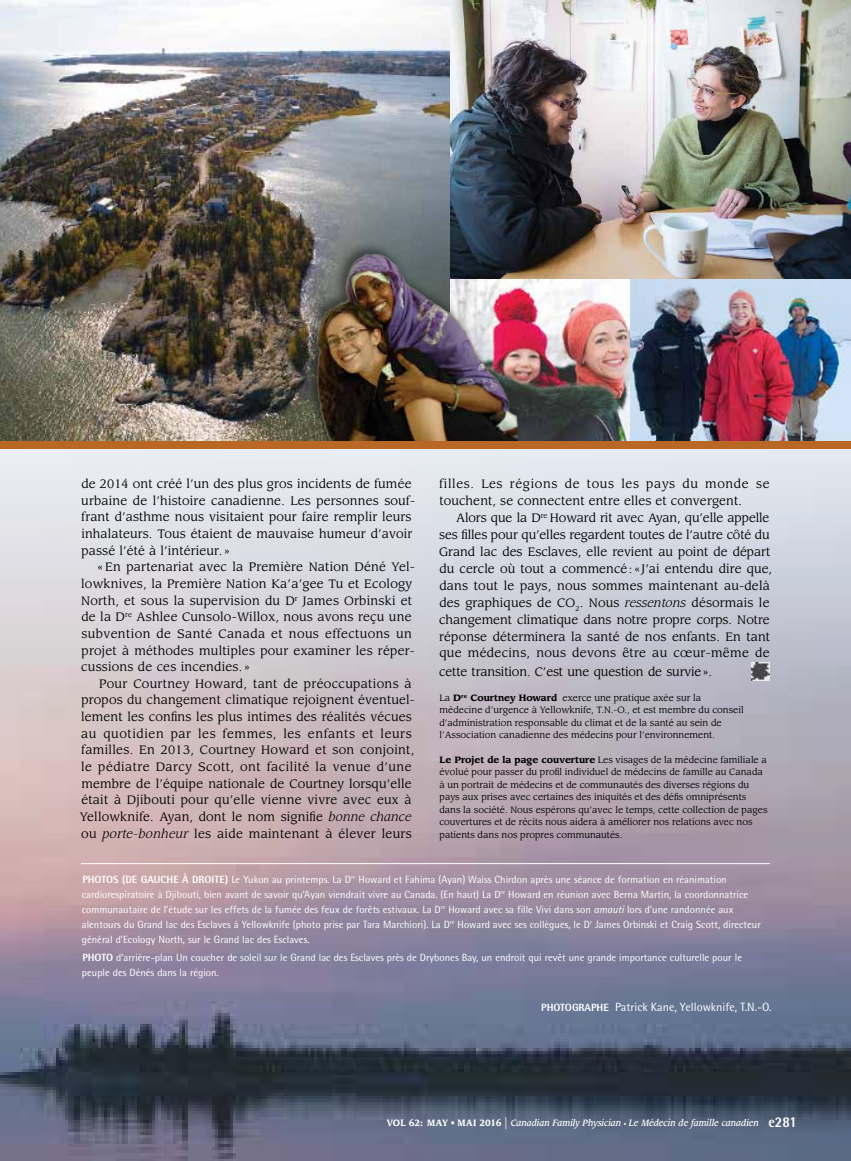
<style>
.page{position:relative;width:851px;height:1161px;background:#fff}
.page>*{position:absolute;margin:0;border:0;box-sizing:border-box;transform-origin:0 0}
.t1{font:12px/16.6px "Leawood Std";letter-spacing:.01em;color:#000}
.t2{font:12px "Leawood Std";letter-spacing:-.01em;color:#000}
.t3{font:12px "Rotis Semi Sans Std";color:#fff}
.t4{font:10.5px/15px "Rotis Semi Sans Std";color:#fff}
.t5{font:800 10.5px "Rotis Semi Sans Std";color:#fff}
.t6{font:9px/12.5px "Leawood Std";color:#000}
.t7{font:italic 500 9px "Leawood Std";color:#fff;scale:.9 1}
.s1{font-style:italic}
.s2{font-weight:700}
.s3{font-weight:800}
.s4{font-weight:800;font-size:10.5px}
.s5{font-weight:700;font-style:normal}
.s6{font-weight:400;font-style:normal}
.s7{font-weight:400;font-style:normal;font-size:15px}
.s8{font-style:normal;font-size:6px}
.s9{font-family:"Rotis Semi Sans Std";font-weight:800;font-style:normal;font-size:15px}
</style>
<div class="page">
<img style="left:0;top:448px;width:850px;height:713px">
<img style="left:0;top:0;width:450px;height:441px">
<img style="left:450px;top:0;width:400px;height:280px">
<img style="left:752px;top:663px;width:18px;height:17px">
<img style="left:522px;top:280px;width:328px;height:161px">
<div style="left:304px;top:241px;width:218px;height:209px;background:#000;opacity:.45"></div>
<img style="left:306px;top:249px;width:212px;height:192px">
<div style="left:0;top:441px;width:850px;height:7px;background:#b86824"></div>
<hr style="left:81px;top:863px;width:689px;height:1px;background:#fff">
<p class="t1" style="left:81px;top:476px;width:335px">de 2014 ont créé l’un des plus gros incidents de fumée urbaine de l’histoire canadienne. Les personnes souf&shy;frant d’asthme nous visitaient pour faire remplir leurs inhalateurs. Tous étaient de mauvaise humeur d’avoir passé l’été à l’intérieur. »</p>
<p class="t1" style="left:81px;top:559px;width:335px;text-indent:16px">«En partenariat avec la Première Nation Déné Yel&shy;lowknives, la Première Nation Ka’a’gee Tu et Ecology North, et sous la supervision du D<sup>r</sup> James Orbinski et de la D<sup>re</sup> Ashlee Cunsolo-Willox, nous avons reçu une subvention de Santé Canada et nous effectuons un projet à méthodes multiples pour examiner les réper&shy;cussions de ces incendies. »</p>
<p class="t1" style="left:80px;top:675px;width:337px;text-indent:19px">Pour Courtney Howard, tant de préoccupations à propos du changement climatique rejoignent éventuel&shy;lement les confins les plus intimes des réalités vécues au quotidien par les femmes, les enfants et leurs familles. En 2013, Courtney Howard et son conjoint, le pédiatre Darcy Scott, ont facilité la venue d’une membre de l’équipe nationale de Courtney lorsqu’elle était à Djibouti pour qu’elle vienne vivre avec eux à Yellowknife. Ayan, dont le nom signifie <span class="s1">bonne chance </span>ou <span class="s1">porte-bonheur</span> les aide maintenant à élever leurs</p>
<p class="t1" style="left:439px;top:476px;width:332px">filles. Les régions de tous les pays du monde se touchent, se connectent entre elles et convergent.</p>
<p class="t1" style="left:439px;top:509px;width:334px;text-indent:17px">Alors que la D<sup>re</sup> Howard rit avec Ayan, qu’elle appelle ses filles pour qu’elles regardent toutes de l’autre côté du Grand lac des Esclaves, elle revient au point de départ du cercle où tout a commencé: « J’ai entendu dire que, dans tout le pays, nous sommes maintenant au-delà des graphiques de CO<sub>2</sub>. Nous <span class="s1">ressentons</span> désormais le changement climatique dans notre propre corps. Notre réponse déterminera la santé de nos enfants. En tant que médecins, nous devons être au cœur-même de</p>
<p class="t2" style="left:439px;top:664px;width:274px">cette transition. C’est une question de survie».</p>
<p class="t6" style="left:439px;top:692px;width:306px">La <span class="s2">D</span><sup>re</sup> <span class="s2">Courtney Howard</span> exerce une pratique axée sur la médecine d’urgence à Yellowknife, T.N.-O., et est membre du conseil d’administration responsable du climat et de la santé au sein de l’Association canadienne des médecins pour l’environnement.</p>
<p class="t6" style="left:439px;top:754px;width:329px"><span class="s2">Le Projet de la page couverture</span> Les visages de la médecine familiale a évolué pour passer du profil individuel de médecins de famille au Canada à un portrait de médecins et de communautés des diverses régions du pays aux prises avec certaines des iniquités et des défis omniprésents dans la société. Nous espérons qu’avec le temps, cette collection de pages couvertures et de récits nous aidera à améliorer nos relations avec nos patients dans nos propres communautés.</p>
<p class="t4" style="left:82px;top:872px;width:680px;text-indent:31px"><span class="s3">S (DE GAUCHE À DROITE)</span> Le Yukon au printemps. La D<sup>re</sup> Howard et Fahima (Ayan) Waiss Chirdon après une séance de formation en réanimation cardiorespiratoire à Djibouti, bien avant de savoir qu’Ayan viendrait vivre au Canada. (En haut) La D<sup>re</sup> Howard en réunion avec Berna Martin, la coordonnatrice communautaire de l’étude sur les effets de la fumée des feux de forêts estivaux. La D<sup>re</sup> Howard avec sa fille Vivi dans son <span class="s1">amauti</span> lors d’une randonnée aux alentours du Grand lac des Esclaves à Yellowknife (photo prise par Tara Marchiori). La D<sup>re</sup> Howard avec ses collègues, le D<sup>r</sup> James Orbinski et Craig Scott, directeur général d’Ecology North, sur le Grand lac des Esclaves.</p>
<p class="t5" style="left:82px;top:951px;width:20px">PHOTO</p>
<p class="t5" style="left:82px;top:873px;width:13px">PHOTO</p>
<p class="t4" style="left:82px;top:950px;width:661px;text-indent:34px">d’arrière-plan Un coucher de soleil sur le Grand lac des Esclaves près de Drybones Bay, un endroit qui revêt une grande importance culturelle pour le peuple des Dénés dans la région.</p>
<p class="t3" style="left:541px;top:1000px;width:232px"><span class="s4">PHOTOGRAPHE</span> Patrick Kane, Yellowknife, T.N.-O.</p>
<p class="t7" style="left:386px;top:1118px;width:457px"><span class="s5">Vol 62: may</span> <span class="s6">•</span> <span class="s5">mai 2016</span> <span class="s7">|</span> Canadian Family Physician <span class="s8">•</span> Le Médecin de famille canadien <span class="s9">E</span><span class="s9">281</span></p>
</div>
